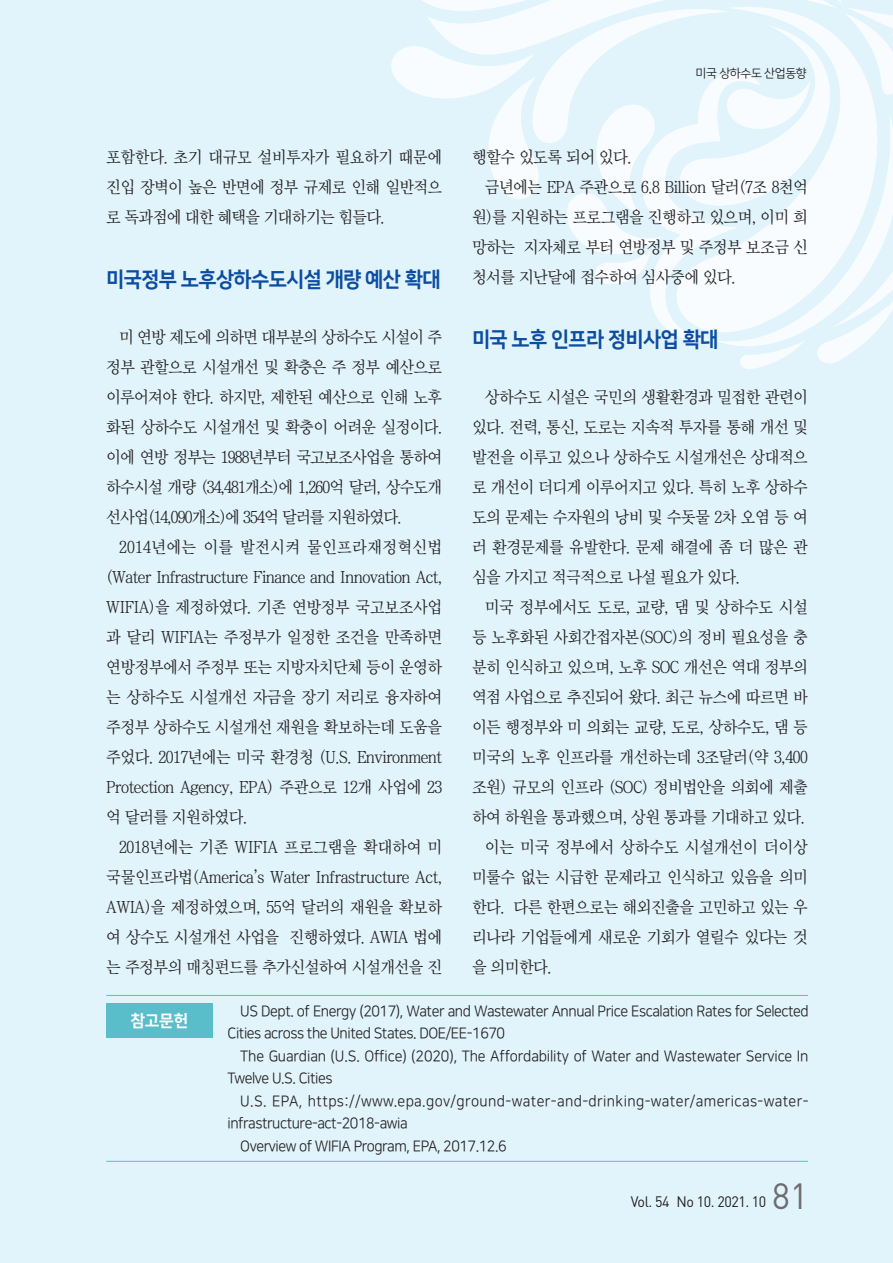
<style>
.page{position:relative;width:893px;height:1263px;background:#e1f4fc}
.page>*{position:absolute;margin:0;border:0;box-sizing:border-box;transform-origin:0 0}
.t1{font:36px "DIN Pro";color:#6c6d70;scale:.95 1}
._1_중타이틀{font:21px "Nanum Square EB";letter-spacing:-.03em;color:#0d4da1;scale:.95 1}
._00_본문{font:16.5px/30px "Chosun Sm";letter-spacing:-.03em;color:#231f20;text-align:justify}
._00_본문-2{font:16.5px "Nanum Square EB";color:#fff}
._5_참고문헌{font:15px/22.5px "Nanum Square R";letter-spacing:-.03em;color:#231f20;scale:.95 1}
._5_참고문헌-2{font:15px/22.5px "Nanum Square R";letter-spacing:.025em;color:#231f20;scale:.95 1}
._5_참고문헌-3{font:15px/22.5px "Nanum Square R";letter-spacing:-.01em;color:#231f20;scale:.95 1}
.t2{font:15px "DIN Pro";letter-spacing:-.03em;color:#231f20;scale:.95 1}
.t3{font:12px "Nanum Square R";letter-spacing:-.03em;color:#231f20}
</style>
<div class="page">
<svg style="left:740px;top:346px;width:120px;height:23px"></svg>
<svg style="left:391px;top:13px;width:502px;height:333px"></svg>
<svg style="left:393px;top:0;width:486px;height:206px"></svg>
<svg style="left:391px;top:262px;width:165px;height:84px"></svg>
<div style="left:106px;top:1003px;width:107px;height:34px;background:#5abdca"></div>
<hr style="left:106px;top:995px;width:702px;height:1px;background:#5abdca">
<hr style="left:106px;top:1161px;width:702px;height:1px;background:#5abdca">
<p class="t3" style="left:696px;top:67px;width:113px">미국 상하수도 산업동향</p>
<p class="_00_본문" style="left:106px;top:142px;width:337px">포함한다. 초기 대규모 설비투자가 필요하기 때문에 진입 장벽이 높은 반면에 정부 규제로 인해 일반적으 로 독과점에 대한 혜택을 기대하기는 힘들다.</p>
<p class="_00_본문" style="left:472px;top:142px;width:161px">행할수 있도록 되어 있다.</p>
<p class="_00_본문" style="left:472px;top:172px;width:337px;text-indent:13px">금년에는 EPA 주관으로 6.8 Billion 달러(7조 8천억 원)를 지원하는 프로그램을 진행하고 있으며, 이미 희 망하는 지자체로 부터 연방정부 및 주정부 보조금 신 청서를 지난달에 접수하여 심사중에 있다.</p>
<p class="_1_중타이틀" style="left:106px;top:268px;width:353px">미국정부 노후상하수도시설 개량 예산 확대</p>
<p class="_00_본문" style="left:106px;top:322px;width:337px;text-indent:13px">미 연방 제도에 의하면 대부분의 상하수도 시설이 주 정부 관할으로 시설개선 및 확충은 주 정부 예산으로 이루어져야 한다. 하지만, 제한된 예산으로 인해 노후 화된 상하수도 시설개선 및 확충이 어려운 실정이다. 이에 연방 정부는 1988년부터 국고보조사업을 통하여 하수시설 개량 (34,481개소)에 1,260억 달러, 상수도개 선사업(14,090개소)에 354억 달러를 지원하였다.</p>
<p class="_00_본문" style="left:106px;top:532px;width:337px;text-indent:13px">2014년에는 이를 발전시켜 물인프라재정혁신법 (Water Infrastructure Finance and Innovation Act, WIFIA)을 제정하였다. 기존 연방정부 국고보조사업 과 달리 WIFIA는 주정부가 일정한 조건을 만족하면 연방정부에서 주정부 또는 지방자치단체 등이 운영하 는 상하수도 시설개선 자금을 장기 저리로 융자하여 주정부 상하수도 시설개선 재원을 확보하는데 도움을 주었다. 2017년에는 미국 환경청 (U.S. Environment Protection Agency, EPA) 주관으로 12개 사업에 23 억 달러를 지원하였다.</p>
<p class="_00_본문" style="left:106px;top:832px;width:337px;text-indent:13px">2018년에는 기존 WIFIA 프로그램을 확대하여 미 국물인프라법(America’s Water Infrastructure Act, AWIA)을 제정하였으며, 55억 달러의 재원을 확보하 여 상수도 시설개선 사업을 진행하였다. AWIA 법에 는 주정부의 매칭펀드를 추가신설하여 시설개선을 진</p>
<p class="_1_중타이틀" style="left:472px;top:328px;width:261px">미국 노후 인프라 정비사업 확대</p>
<p class="_00_본문" style="left:472px;top:382px;width:337px;text-indent:13px">상하수도 시설은 국민의 생활환경과 밀접한 관련이 있다. 전력, 통신, 도로는 지속적 투자를 통해 개선 및 발전을 이루고 있으나 상하수도 시설개선은 상대적으 로 개선이 더디게 이루어지고 있다. 특히 노후 상하수 도의 문제는 수자원의 낭비 및 수돗물 2차 오염 등 여 러 환경문제를 유발한다. 문제 해결에 좀 더 많은 관 심을 가지고 적극적으로 나설 필요가 있다.</p>
<p class="_00_본문" style="left:472px;top:592px;width:337px;text-indent:13px">미국 정부에서도 도로, 교량, 댐 및 상하수도 시설 등 노후화된 사회간접자본(SOC)의 정비 필요성을 충 분히 인식하고 있으며, 노후 SOC 개선은 역대 정부의 역점 사업으로 추진되어 왔다. 최근 뉴스에 따르면 바 이든 행정부와 미 의회는 교량, 도로, 상하수도, 댐 등 미국의 노후 인프라를 개선하는데 3조달러(약 3,400 조원) 규모의 인프라 (SOC) 정비법안을 의회에 제출 하여 하원을 통과했으며, 상원 통과를 기대하고 있다.</p>
<p class="_00_본문" style="left:472px;top:832px;width:337px;text-indent:13px">이는 미국 정부에서 상하수도 시설개선이 더이상 미룰수 없는 시급한 문제라고 인식하고 있음을 의미 한다. 다른 한편으로는 해외진출을 고민하고 있는 우 리나라 기업들에게 새로운 기회가 열릴수 있다는 것 을 의미한다.</p>
<p class="_5_참고문헌" style="left:227px;top:1000px;width:613px;text-indent:13px">US Dept. of Energy (2017), Water and Wastewater Annual Price Escalation Rates for Selected<br>Cities across the United States. DOE/EE-1670</p>
<p class="_5_참고문헌-3" style="left:227px;top:1045px;width:613px;text-indent:13px">The Guardian (U.S. Office) (2020), The Affordability of Water and Wastewater Service In<br>Twelve U.S. Cities</p>
<p class="_5_참고문헌-2" style="left:227px;top:1090px;width:613px;text-indent:13px">U.S. EPA, https://www.epa.gov/ground-water-and-drinking-water/americas-water&shy;infrastructure-act-2018-awia</p>
<p class="_5_참고문헌" style="left:240px;top:1135px;width:282px">Overview of WIFIA Program, EPA, 2017.12.6</p>
<p class="_00_본문-2" style="left:131px;top:1011px;width:59px">참고문헌</p>
<p class="t2" style="left:631px;top:1191px;width:144px">Vol. 54 No 10. 2021. 10</p>
<h1 class="t1" style="left:772px;top:1171px;width:39px">81</h1>
</div>
